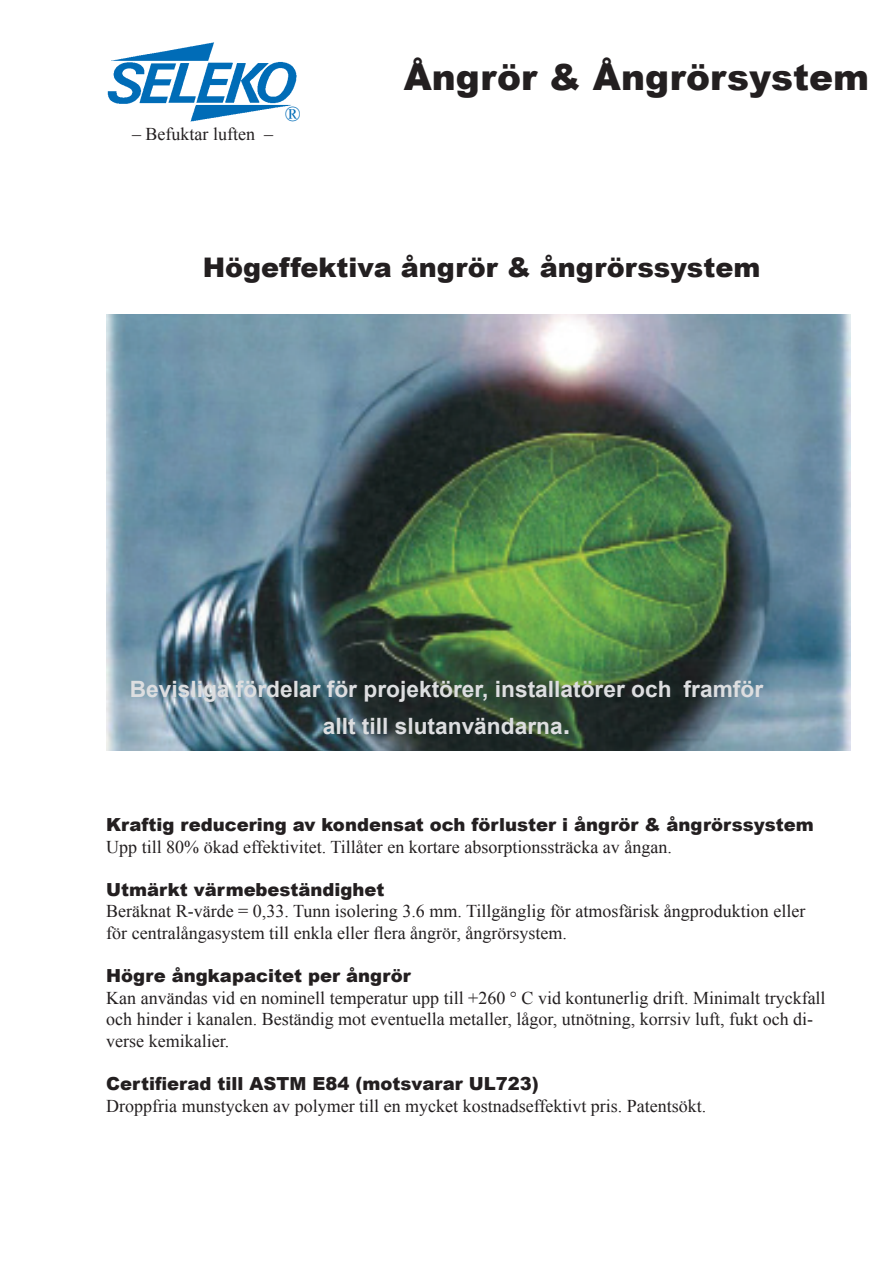
<style>
.page{position:relative;width:893px;height:1263px;background:#fff}
.page>*{position:absolute;margin:0;border:0;box-sizing:border-box;transform-origin:0 0}
.t1{font:900 36px "Arial";color:#231f20}
.t2{font:900 27px "Arial";color:#231f20}
.t3{font:700 22.5px/37.5px "Arial";color:#dddee0;text-align:center}
.t4{font:21px "Times New Roman";color:#006cb7}
.t5{font:18px/21.6px "Times New Roman";color:#231f20}
.t6{font:900 18px "Arial";color:#231f20}
.s1{font-size:27px}
</style>
<div class="page">
<img style="left:106px;top:315px;width:744px;height:435px">
<img style="left:107px;top:43px;width:190px;height:78px">
<p class="t5" style="left:132px;top:123px;width:142px">– Befuktar luften –</p>
<p class="t4" style="left:285px;top:100px;width:17px">®</p>
<h1 class="t1" style="left:404px;top:51px;width:467px">Ångrör &amp; Ångrörsystem</h1>
<h2 class="t2" style="left:203px;top:248px;width:559px">Högeffektiva ångrör &amp; ångrörssystem</h2>
<p class="t3" style="left:130px;top:671px;width:635px">Bevisliga fördelar för projektörer, installatörer och framför allt till slutanvändarna<span class="s1">.</span></p>
<p class="t6" style="left:106px;top:811px;width:709px">Kraftig reducering av kondensat och förluster i ångrör &amp; ångrörssystem</p>
<p class="t5" style="left:106px;top:835px;width:567px">Upp till 80% ökad effektivitet. Tillåter en kortare absorptionssträcka av ångan.</p>
<p class="t6" style="left:106px;top:876px;width:280px">Utmärkt värmebeständighet</p>
<p class="t5" style="left:106px;top:900px;width:701px">Beräknat R-värde = 0,33. Tunn isolering 3.6 mm. Tillgänglig för atmosfärisk ångproduktion eller för centralångasystem till enkla eller flera ångrör, ångrörsystem.</p>
<p class="t6" style="left:106px;top:963px;width:306px">Högre ångkapacitet per ångrör</p>
<p class="t5" style="left:106px;top:987px;width:721px">Kan användas vid en nominell temperatur upp till +260 ° C vid kontunerlig drift. Minimalt tryckfall och hinder i kanalen. Beständig mot eventuella metaller, lågor, utnötning, korrsiv luft, fukt och di&shy;verse kemikalier.</p>
<p class="t6" style="left:106px;top:1071px;width:434px">Certifierad till ASTM E84 (motsvarar UL723)</p>
<p class="t5" style="left:106px;top:1095px;width:602px">Droppfria munstycken av polymer till en mycket kostnadseffektivt pris. Patentsökt.</p>
</div>
